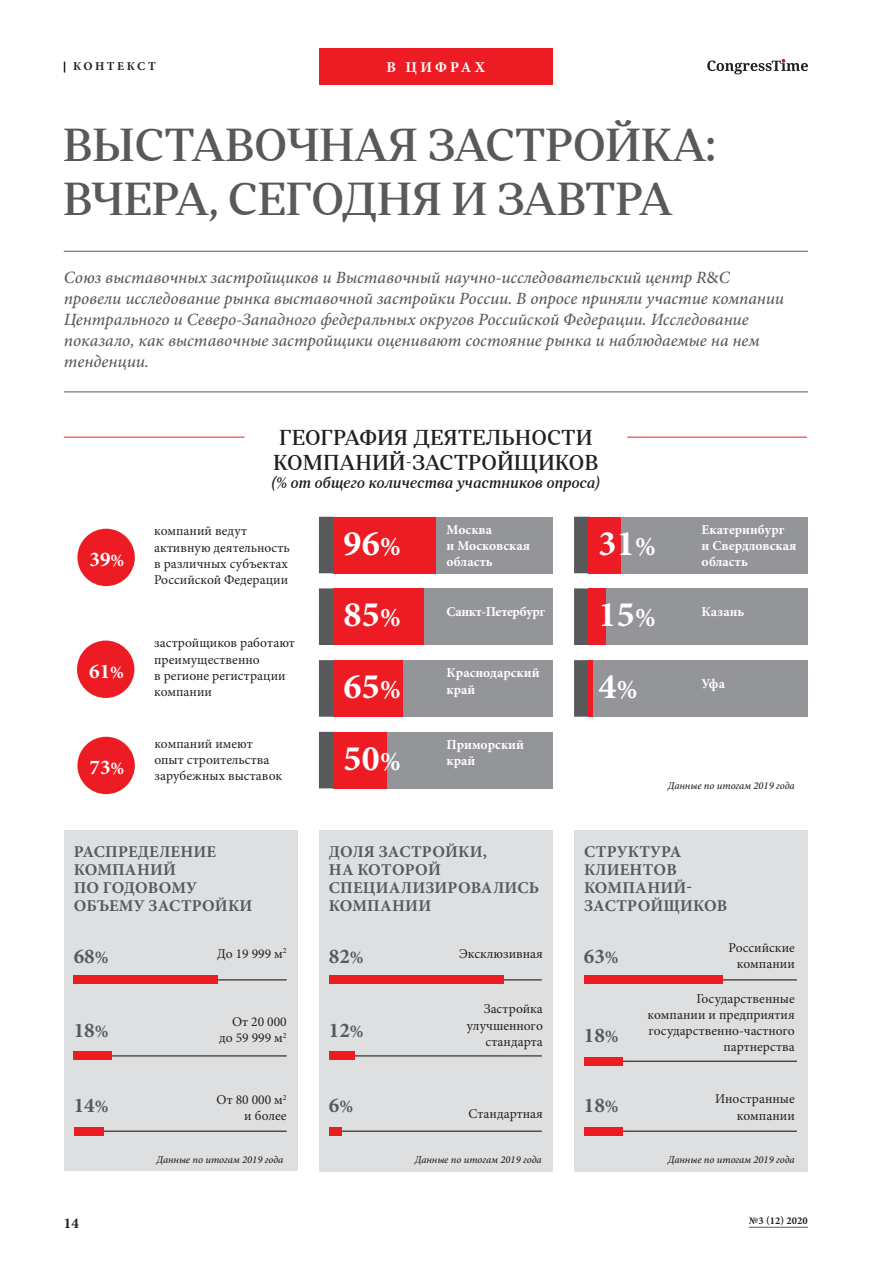
<style>
.page{position:relative;width:893px;height:1263px;background:#fff}
.page>*{position:absolute;margin:0;border:0;box-sizing:border-box;transform-origin:0 0}
.t1{font:500 45px/54px "Skema Pro Display";letter-spacing:-.015em;color:#58595b}
.t2{font:700 36px "Minion Pro";letter-spacing:.01em;color:#fff}
.t3{font:500 21px/25.2px "Skema Pro Display";color:#231f20}
.t4{font:700 21px "Minion Pro";color:#58595b}
.t5{font:700 21px "Minion Pro";color:#fff}
.t6{font:italic 500 17.25px/21px "Minion Pro";color:#58595b}
.t7{font:700 16.5px/18px "Minion Pro";letter-spacing:.01em;color:#58595b}
.t8{font:italic 500 15px "Skema Pro Display";color:#231f20}
.t9{font:700 15px "Minion Pro";letter-spacing:.2em;color:#fff}
.t10{font:700 15px "Minion Pro";color:#231f20}
.t11{font:13.5px/16.2px "Minion Pro";color:#231f20;text-align:right}
.t12{font:700 13.5px/16.2px "Minion Pro";color:#fff}
.t13{font:700 13.5px "Minion Pro";letter-spacing:-.025em;color:#fff}
.t14{font:700 12px "Minion Pro";letter-spacing:.21em;color:#231f20}
.t15{font:italic 500 10.5px "Minion Pro";color:#231f20}
.t16{font:700 10.5px "Minion Pro";letter-spacing:.01em;color:#231f20}
.s1{font-style:normal}
.s2{font-size:18px}
.s3{font-size:27px}
</style>
<div class="page">
<div style="left:64px;top:830px;width:234px;height:341px;background:#dedfe0"></div>
<div style="left:319px;top:830px;width:234px;height:341px;background:#dedfe0"></div>
<div style="left:574px;top:830px;width:234px;height:341px;background:#dedfe0"></div>
<hr style="left:64px;top:391px;width:744px;height:1px;background:#58595b">
<hr style="left:64px;top:251px;width:744px;height:1px;background:#58595b">
<hr style="left:74px;top:979px;width:213px;height:1px;background:#231f20">
<div style="left:74px;top:976px;width:144px;height:8px;background:#ed1c24"></div>
<hr style="left:329px;top:979px;width:213px;height:1px;background:#231f20">
<div style="left:329px;top:976px;width:174px;height:8px;background:#ed1c24"></div>
<hr style="left:584px;top:979px;width:213px;height:1px;background:#231f20">
<div style="left:584px;top:976px;width:138px;height:8px;background:#ed1c24"></div>
<hr style="left:74px;top:1055px;width:213px;height:1px;background:#231f20">
<div style="left:74px;top:1052px;width:38px;height:8px;background:#ed1c24"></div>
<hr style="left:329px;top:1055px;width:213px;height:1px;background:#231f20">
<div style="left:329px;top:1052px;width:25px;height:8px;background:#ed1c24"></div>
<hr style="left:584px;top:1061px;width:213px;height:1px;background:#231f20">
<div style="left:584px;top:1057px;width:38px;height:8px;background:#ed1c24"></div>
<hr style="left:74px;top:1130px;width:213px;height:2px;background:#231f20">
<div style="left:74px;top:1127px;width:29px;height:8px;background:#ed1c24"></div>
<hr style="left:329px;top:1130px;width:213px;height:2px;background:#231f20">
<div style="left:329px;top:1127px;width:13px;height:8px;background:#ed1c24"></div>
<hr style="left:584px;top:1130px;width:213px;height:2px;background:#231f20">
<div style="left:584px;top:1127px;width:38px;height:8px;background:#ed1c24"></div>
<div style="left:77px;top:529px;width:58px;height:57px;background:#ed1c24;border-radius:50%"></div>
<div style="left:77px;top:640px;width:57px;height:58px;background:#ed1c24;border-radius:50%"></div>
<div style="left:77px;top:737px;width:58px;height:57px;background:#ed1c24;border-radius:50%"></div>
<hr style="left:627px;top:437px;width:180px;height:1px;background:#ed1c24">
<hr style="left:64px;top:437px;width:180px;height:1px;background:#ed1c24">
<div style="left:319px;top:517px;width:15px;height:56px;background:#58595b"></div>
<div style="left:391px;top:517px;width:162px;height:56px;background:#939598"></div>
<div style="left:333px;top:517px;width:102px;height:56px;background:#ed1c24"></div>
<div style="left:574px;top:517px;width:15px;height:56px;background:#58595b"></div>
<div style="left:608px;top:517px;width:200px;height:56px;background:#939598"></div>
<div style="left:588px;top:517px;width:33px;height:56px;background:#ed1c24"></div>
<div style="left:319px;top:588px;width:15px;height:57px;background:#58595b"></div>
<div style="left:391px;top:588px;width:162px;height:57px;background:#939598"></div>
<div style="left:333px;top:588px;width:91px;height:57px;background:#ed1c24"></div>
<div style="left:574px;top:588px;width:15px;height:57px;background:#58595b"></div>
<div style="left:598px;top:588px;width:210px;height:57px;background:#939598"></div>
<div style="left:588px;top:588px;width:17px;height:57px;background:#ed1c24"></div>
<div style="left:319px;top:660px;width:15px;height:57px;background:#58595b"></div>
<div style="left:391px;top:660px;width:162px;height:57px;background:#939598"></div>
<div style="left:333px;top:660px;width:69px;height:57px;background:#ed1c24"></div>
<div style="left:574px;top:660px;width:15px;height:57px;background:#58595b"></div>
<div style="left:591px;top:660px;width:217px;height:57px;background:#939598"></div>
<div style="left:588px;top:660px;width:5px;height:57px;background:#ed1c24"></div>
<div style="left:319px;top:732px;width:15px;height:56px;background:#58595b"></div>
<div style="left:378px;top:732px;width:175px;height:56px;background:#939598"></div>
<div style="left:333px;top:732px;width:53px;height:56px;background:#ed1c24"></div>
<hr style="left:749px;top:1227px;width:59px;height:1px;background:#58595b">
<div style="left:319px;top:49px;width:234px;height:36px;background:#ed1c24"></div>
<svg style="left:707px;top:59px;width:101px;height:15px"></svg>
<p class="t14" style="left:73px;top:62px;width:84px">КОНТЕКСТ</p>
<p class="t9" style="left:387px;top:61px;width:100px">В ЦИФРАХ</p>
<h1 class="t1" style="left:63px;top:123px;width:654px">ВЫСТАВОЧНАЯ ЗАСТРОЙКА:<br>ВЧЕРА, СЕГОДНЯ И ЗАВТРА</h1>
<p class="t6" style="left:64px;top:268px;width:722px">Союз выставочных застройщиков и Выставочный научно-исследовательский центр R<span class="s1">&amp;</span>C провели исследование рынка выставочной застройки России. В опросе приняли участие компании Центрального и Северо-Западного федеральных округов Российской Федерации. Исследование показало, как выставочные застройщики оценивают состояние рынка и наблюдаемые на нем тенденции.</p>
<h3 class="t5" style="left:90px;top:551px;width:36px">39<span class="s2">%</span></h3>
<h3 class="t5" style="left:89px;top:662px;width:36px">61<span class="s2">%</span></h3>
<h3 class="t5" style="left:90px;top:759px;width:36px">73<span class="s2">%</span></h3>
<h3 class="t3" style="left:273px;top:427px;width:327px">ГЕОГРАФИЯ ДЕЯТЕЛЬНОСТИ<br>КОМПАНИЙ-ЗАСТРОЙЩИКОВ</h3>
<p class="t8" style="left:272px;top:477px;width:330px">(% от общего количества участников опроса)</p>
<p class="t11" style="left:154px;top:524px;width:137px;text-align:left">компаний ведут активную деятельность в различных субъектах<br>Российской Федерации</p>
<p class="t11" style="left:154px;top:636px;width:142px;text-align:left">застройщиков работают преимущественно<br>в регионе регистрации компании</p>
<p class="t11" style="left:154px;top:736px;width:129px;text-align:left">компаний имеют опыт строительства зарубежных выставок</p>
<h2 class="t2" style="left:343px;top:529px;width:59px">96<span class="s3">%</span></h2>
<p class="t12" style="left:446px;top:523px;width:85px">Москва<br>и Московская область</p>
<h2 class="t2" style="left:599px;top:529px;width:59px">31<span class="s3">%</span></h2>
<p class="t12" style="left:702px;top:523px;width:96px">Екатеринбург<br>и Свердловская область</p>
<h2 class="t2" style="left:343px;top:600px;width:59px">85<span class="s3">%</span></h2>
<p class="t13" style="left:446px;top:607px;width:100px">Санкт-Петербург</p>
<h2 class="t2" style="left:599px;top:600px;width:59px">15<span class="s3">%</span></h2>
<p class="t12" style="left:702px;top:605px;width:44px">Казань</p>
<h2 class="t2" style="left:343px;top:672px;width:59px">65<span class="s3">%</span></h2>
<p class="t12" style="left:446px;top:666px;width:95px">Краснодарский край</p>
<h2 class="t2" style="left:599px;top:672px;width:40px">4<span class="s3">%</span></h2>
<p class="t12" style="left:702px;top:677px;width:25px">Уфа</p>
<h2 class="t2" style="left:343px;top:744px;width:59px">50<span class="s3">%</span></h2>
<p class="t12" style="left:446px;top:738px;width:79px">Приморский край</p>
<p class="t15" style="left:668px;top:782px;width:129px">Данные по итогам 2019 года</p>
<p class="t7" style="left:74px;top:844px;width:180px">РАСПРЕДЕЛЕНИЕ<br>КОМПАНИЙ<br>ПО ГОДОВОМУ<br>ОБЪЕМУ ЗАСТРОЙКИ</p>
<p class="t7" style="left:329px;top:844px;width:212px">ДОЛЯ ЗАСТРОЙКИ,<br>НА КОТОРОЙ<br>СПЕЦИАЛИЗИРОВАЛИСЬ<br>КОМПАНИИ</p>
<p class="t7" style="left:584px;top:844px;width:145px">СТРУКТУРА<br>КЛИЕНТОВ<br>КОМПАНИЙ-<br>ЗАСТРОЙЩИКОВ</p>
<p class="t11" style="left:217px;top:947px;width:71px">До 19 999 м<sup>2</sup></p>
<p class="t11" style="left:459px;top:947px;width:85px">Эксклюзивная</p>
<p class="t11" style="left:729px;top:940px;width:68px">Российские компании</p>
<h3 class="t4" style="left:74px;top:948px;width:36px">68<span class="s2">%</span></h3>
<h3 class="t4" style="left:329px;top:948px;width:36px">82<span class="s2">%</span></h3>
<h3 class="t4" style="left:584px;top:948px;width:36px">63<span class="s2">%</span></h3>
<p class="t11" style="left:467px;top:1002px;width:78px">Застройка улучшенного стандарта</p>
<p class="t11" style="left:648px;top:991px;width:149px">Государственные компании и предприятия государственно-частного партнерства</p>
<p class="t11" style="left:219px;top:1015px;width:69px">От 20 000 до 59 999 м<sup>2</sup></p>
<h3 class="t4" style="left:74px;top:1021px;width:36px">18<span class="s2">%</span></h3>
<h3 class="t4" style="left:329px;top:1021px;width:36px">12<span class="s2">%</span></h3>
<h3 class="t4" style="left:584px;top:1027px;width:36px">18<span class="s2">%</span></h3>
<p class="t11" style="left:217px;top:1093px;width:72px">От 80 000 м<sup>2 </sup>и более</p>
<h3 class="t4" style="left:74px;top:1097px;width:36px">14<span class="s2">%</span></h3>
<h3 class="t4" style="left:329px;top:1097px;width:26px">6<span class="s2">%</span></h3>
<h3 class="t4" style="left:584px;top:1097px;width:36px">18<span class="s2">%</span></h3>
<p class="t11" style="left:469px;top:1107px;width:76px">Стандартная</p>
<p class="t11" style="left:715px;top:1092px;width:81px">Иностранные компании</p>
<p class="t15" style="left:156px;top:1156px;width:129px">Данные по итогам 2019 года</p>
<p class="t15" style="left:415px;top:1156px;width:129px">Данные по итогам 2019 года</p>
<p class="t15" style="left:668px;top:1156px;width:129px">Данные по итогам 2019 года</p>
<p class="t10" style="left:64px;top:1217px;width:17px">14</p>
<p class="t16" style="left:749px;top:1217px;width:60px">№3 (12) 2020</p>
</div>
